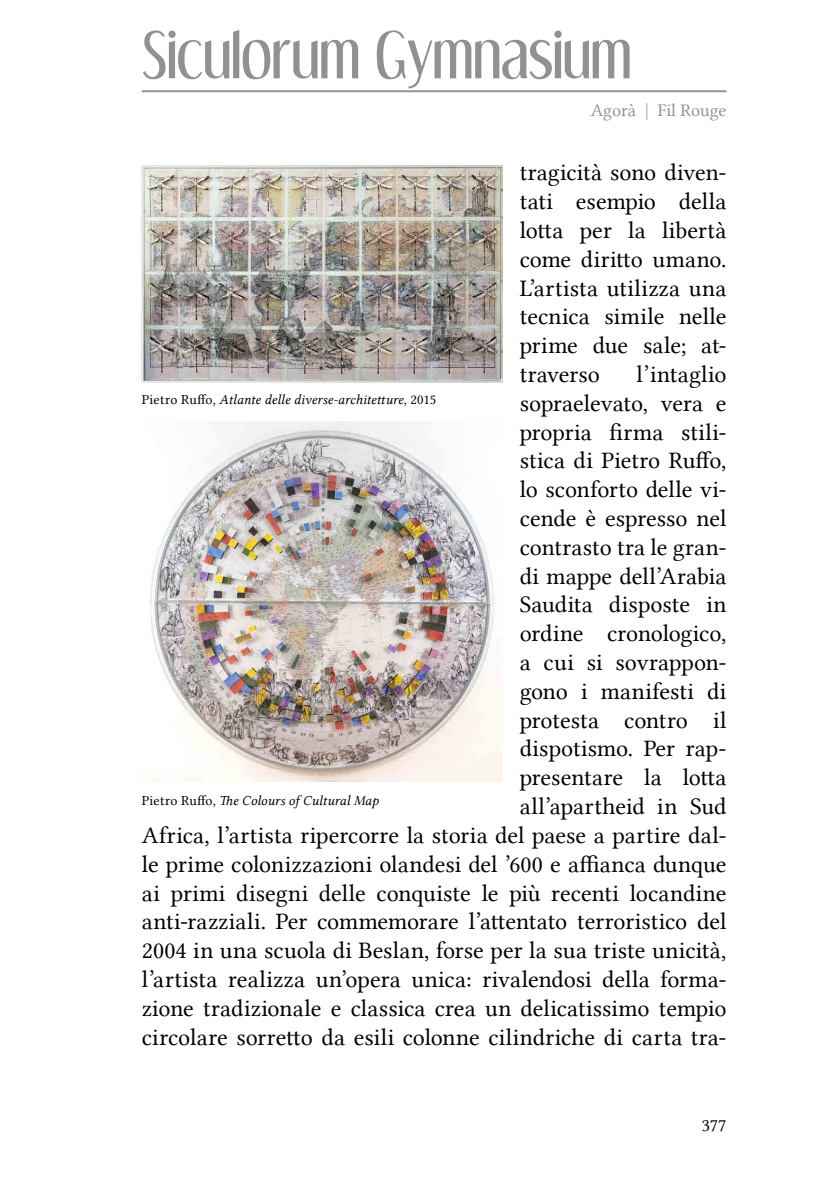
<style>
.page{position:relative;width:840px;height:1191px;background:#fff}
.page>*{position:absolute;margin:0;border:0;box-sizing:border-box;transform-origin:0 0}
.t1{font:56px "Dream Orphans";color:#919191}
.t2{font:24px/28.8px "Lin Libertine";color:#000;text-align:justify}
.t3{font:18px "Lin Libertine";color:#919191}
.t4{font:18px "Lin Libertine";color:#000}
.t5{font:14px "Lin Libertine I";letter-spacing:.005em;color:#000}
.s1{font-family:"Lin Libertine"}
</style>
<div class="page">
<hr style="left:142px;top:90px;width:584px;height:2px;background:#919191">
<img style="left:142px;top:166px;width:360px;height:216px">
<img style="left:150px;top:421px;width:352px;height:361px">
<h1 class="t1" style="left:142px;top:21px;width:491px">Siculorum Gymnasium</h1>
<p class="t3" style="left:590px;top:100px;width:137px">Agorà | Fil Rouge</p>
<p class="t2" style="left:519px;top:158px;width:208px">tragicità sono diven&shy;tati esempio della lotta per la libertà come diritto umano.<br>L’artista utilizza una tecnica simile nelle prime due sale; at&shy;traverso</p>
<p class="t2" style="left:142px;top:360px;width:585px;text-align:right">l’intaglio<br>sopraelevato, vera e<br>propria firma stili-<br>stica di Pietro Ruffo,<br>lo sconforto delle vi-<br>cende è espresso nel<br>contrasto tra le gran-<br>di mappe dell’Arabia<br>Saudita disposte in<br>ordine cronologico,<br>a cui si sovrappon-<br>gono i manifesti di<br>protesta contro il<br>dispotismo. Per rap-<br>presentare la lotta<br>all’apartheid in Sud<br>Africa, l’artista ripercorre la storia del paese a partire dal&shy;le prime colonizzazioni olandesi del ’600 e affianca dunque ai primi disegni delle conquiste le più recenti locandine anti-razziali. Per commemorare l’attentato terroristico del 2004 in una scuola di Beslan, forse per la sua triste unicità, l’artista realizza un’opera unica: rivalendosi della forma&shy;zione tradizionale e classica crea un delicatissimo tempio circolare sorretto da esili colonne cilindriche di carta tra-</p>
<p class="t5" style="left:142px;top:391px;width:296px"><span class="s1">Pietro Ruffo,</span> Atlante delle diverse-architetture<span class="s1">, 2015</span></p>
<p class="t5" style="left:142px;top:792px;width:238px"><span class="s1">Pietro Ruffo,</span> The Colours of Cultural Map</p>
<p class="t4" style="left:701px;top:1115px;width:26px">377</p>
</div>
